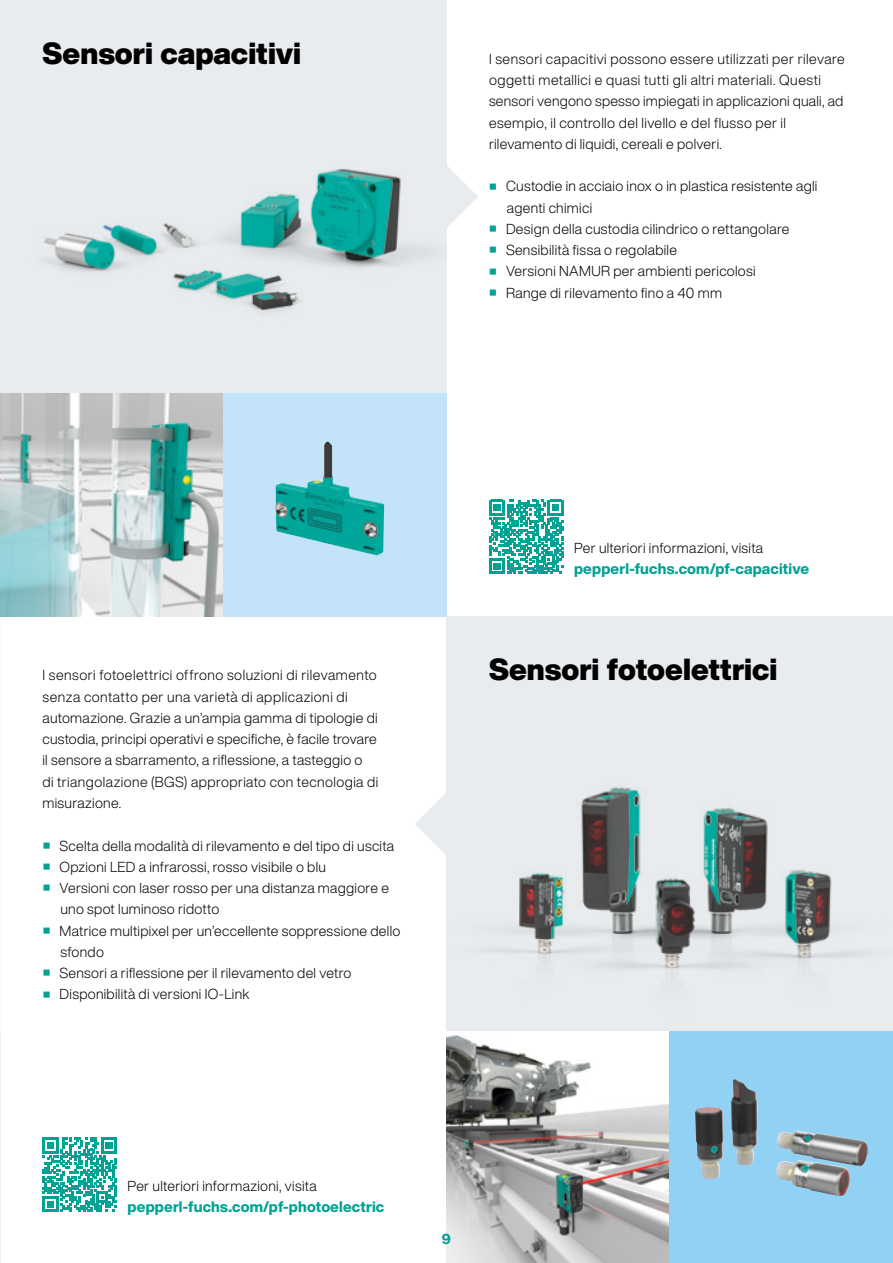
<style>
.page{position:relative;width:893px;height:1263px;background:#fff}
.page>*{position:absolute;margin:0;border:0;box-sizing:border-box;transform-origin:0 0}
.t1{font:900 30px "Helvetica Now Display";color:#000}
.t2{font:800 15px "Helvetica Now Display";letter-spacing:.01em;color:#00a294}
.t3{font:300 14.25px/21.3px "Helvetica Now Display";letter-spacing:.02em;color:#000}
.t4{font:800 14.25px "Helvetica Now Display";color:#00a294}
</style>
<div class="page">
<svg style="left:415px;top:793px;width:31px;height:62px"></svg>
<svg style="left:446px;top:154px;width:32px;height:85px"></svg>
<div style="left:0;top:0;width:446px;height:393px;background:#e9ecef"></div>
<img style="left:44px;top:168px;width:384px;height:144px">
<img style="left:164px;top:169px;width:235px;height:92px">
<img style="left:0;top:393px;width:223px;height:224px">
<img style="left:446px;top:1031px;width:224px;height:232px">
<div style="left:446px;top:617px;width:447px;height:414px;background:#e9ecef"></div>
<img style="left:583px;top:787px;width:215px;height:148px">
<div style="left:223px;top:393px;width:223px;height:224px;background:#c2e3f8"></div>
<img style="left:275px;top:441px;width:109px;height:115px">
<svg style="left:489px;top:500px;width:74px;height:74px"></svg>
<svg style="left:43px;top:1137px;width:74px;height:75px"></svg>
<div style="left:670px;top:1031px;width:223px;height:232px;background:#91d2f4"></div>
<img style="left:695px;top:1079px;width:63px;height:87px">
<h1 class="t1" style="left:43px;top:32px;width:260px">Sensori capacitivi</h1>
<p class="t3" style="left:489px;top:48px;width:357px">I sensori capacitivi possono essere utilizzati per rilevare oggetti metallici e quasi tutti gli altri materiali. Questi sensori vengono spesso impiegati in applicazioni quali, ad esempio, il controllo del livello e del flusso per il rilevamento di liquidi, cereali e polveri.</p>
<p class="t3" style="left:507px;top:176px;width:312px;text-indent:-17px"><sup>■</sup> Custodie in acciaio inox o in plastica resistente agli agenti chimici</p>
<p class="t3" style="left:490px;top:218px;width:301px"><sup>■</sup> Design della custodia cilindrico o rettangolare</p>
<p class="t3" style="left:490px;top:239px;width:189px"><sup>■</sup> Sensibilità fissa o regolabile</p>
<p class="t3" style="left:490px;top:261px;width:267px"><sup>■</sup> Versioni NAMUR per ambienti pericolosi</p>
<p class="t3" style="left:490px;top:282px;width:234px"><sup>■</sup> Range di rilevamento fino a 40 mm</p>
<p class="t3" style="left:43px;top:664px;width:337px">I sensori fotoelettrici offrono soluzioni di rilevamento senza contatto per una varietà di applicazioni di automazione. Grazie a un’ampia gamma di tipologie di custodia, principi operativi e specifiche, è facile trovare il sensore a sbarramento, a riflessione, a tasteggio o<br>di triangolazione (BGS) appropriato con tecnologia di misurazione.</p>
<p class="t3" style="left:43px;top:835px;width:352px"><sup>■</sup> Scelta della modalità di rilevamento e del tipo di uscita</p>
<p class="t3" style="left:43px;top:856px;width:284px"><sup>■</sup> Opzioni LED a infrarossi, rosso visibile o blu</p>
<p class="t3" style="left:60px;top:877px;width:330px;text-indent:-17px"><sup>■</sup> Versioni con laser rosso per una distanza maggiore e uno spot luminoso ridotto</p>
<p class="t3" style="left:60px;top:920px;width:341px;text-indent:-17px"><sup>■</sup> Matrice multipixel per un’eccellente soppressione dello sfondo</p>
<p class="t3" style="left:43px;top:962px;width:309px"><sup>■</sup> Sensori a riflessione per il rilevamento del vetro</p>
<p class="t3" style="left:43px;top:983px;width:208px"><sup>■</sup> Disponibilità di versioni IO-Link</p>
<p class="t3" style="left:574px;top:537px;width:191px">Per ulteriori informazioni, visita</p>
<p class="t2" style="left:574px;top:558px;width:237px">pepperl-fuchs.com/pf-capacitive</p>
<h1 class="t1" style="left:489px;top:649px;width:290px">Sensori fotoelettrici</h1>
<p class="t3" style="left:128px;top:1175px;width:191px">Per ulteriori informazioni, visita</p>
<p class="t2" style="left:128px;top:1196px;width:258px">pepperl-fuchs.com/pf-photoelectric</p>
<p class="t4" style="left:442px;top:1229px;width:11px">9</p>
</div>
